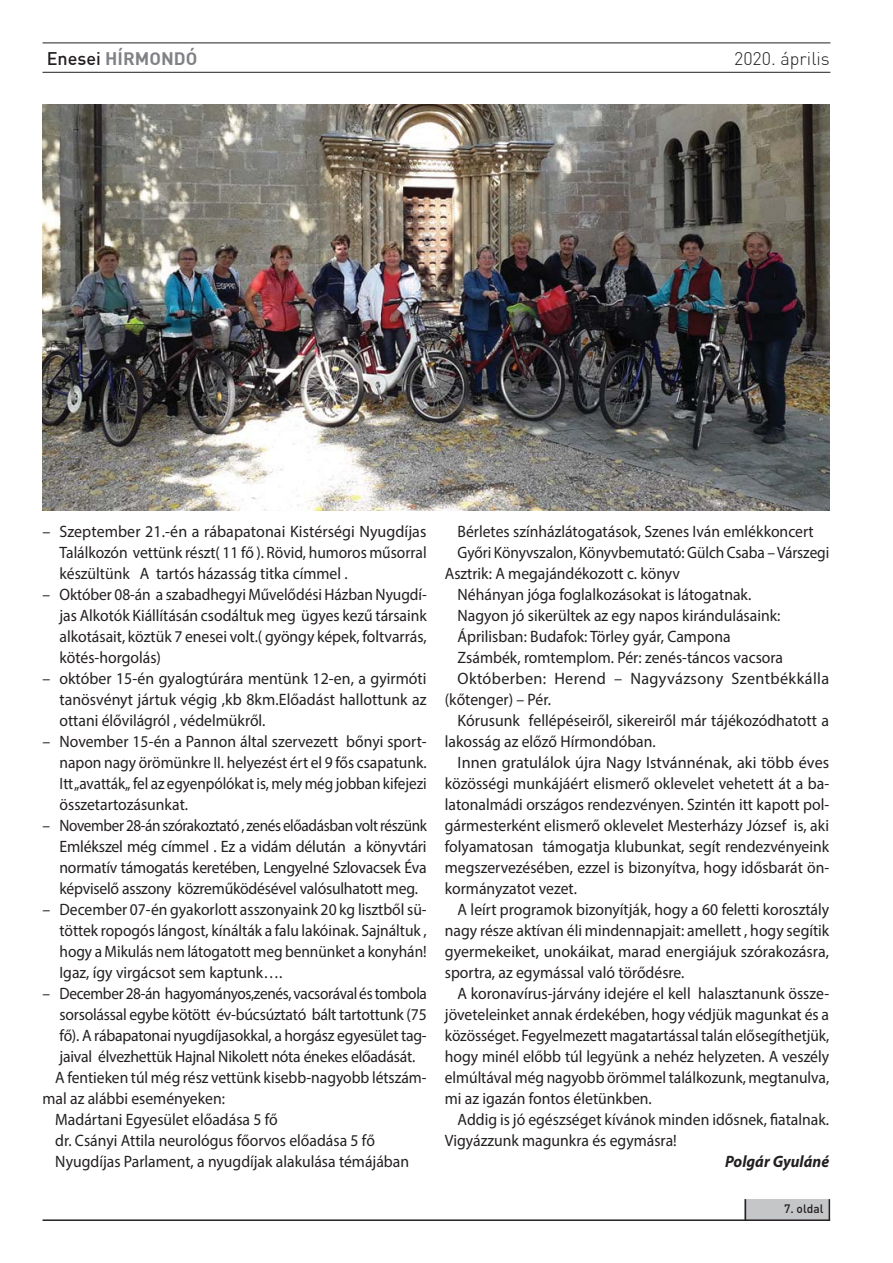
<style>
.page{position:relative;width:893px;height:1263px;background:#fff}
.page>*{position:absolute;margin:0;border:0;box-sizing:border-box;transform-origin:0 0}
.t1{font:18px "Din CE Bol H";color:#808285}
.t2{font:18px "Din CE Lig H";color:#231f20}
.t3{font:16.5px/21px "Myriad Pro";color:#231f20;text-align:justify;scale:.95 1}
.t4{font:16.5px/21px "Myriad Pro";color:#231f20;text-align:justify;scale:.93 1}
.t5{font:16.5px/21px "Myriad Pro";color:#231f20;text-align:justify;scale:.96 1}
.t6{font:16.5px/21px "Myriad Pro";color:#231f20;text-align:justify;scale:.92 1}
.t7{font:16.5px/21px "Myriad Pro";color:#231f20;text-align:justify}
.t8{font:16.5px "Myriad Pro";color:#231f20;scale:.94 1}
.t9{font:16.5px "Myriad Pro";letter-spacing:-.02em;color:#231f20;scale:.93 1}
.t10{font:16.5px "Myriad Pro";letter-spacing:.02em;color:#231f20}
.t11{font:italic 700 16.5px "Myriad Pro";color:#231f20;scale:.95 1}
.t12{font:12px "Din CE Med H";color:#231f20}
.s1{font-family:"Din CE Med H";color:#231f20}
</style>
<div class="page">
<hr style="left:43px;top:72px;width:787px;height:1px;background:#231f20">
<hr style="left:43px;top:43px;width:787px;height:1px;background:#231f20">
<div style="left:745px;top:1199px;width:85px;height:21px;background:#c5c6c8"></div>
<svg style="left:829px;top:1199px;width:1px;height:20px"></svg>
<svg style="left:745px;top:1199px;width:1px;height:20px"></svg>
<hr style="left:43px;top:1219px;width:787px;height:2px;background:#231f20">
<img style="left:43px;top:105px;width:786px;height:405px">
<p class="t1" style="left:47px;top:47px;width:152px"><span class="s1">Enesei</span> HÍRMONDÓ</p>
<p class="t2" style="left:734px;top:48px;width:97px">2020. április</p>
<p class="t7" style="left:60px;top:523px;width:369px;text-indent:-17px">– Szeptember 21.-én a rábapatonai Kistérségi Nyugdíjas Találkozón vettünk részt( 11 fő ). Rövid, humoros műsorral készültünk A tartós házasság titka címmel .</p>
<p class="t4" style="left:60px;top:586px;width:396px;text-indent:-17px">– Október 08-án a szabadhegyi Művelődési Házban Nyugdí&shy;jas Alkotók Kiállításán csodáltuk meg ügyes kezű társaink alkotásait, köztük 7 enesei volt.( gyöngy képek, foltvarrás, kötés-horgolás)</p>
<p class="t5" style="left:60px;top:670px;width:384px;text-indent:-17px">– október 15-én gyalogtúrára mentünk 12-en, a gyirmóti tanösvényt jártuk végig ,kb 8km.Előadást hallottunk az ottani élővilágról , védelmükről.</p>
<p class="t3" style="left:60px;top:733px;width:388px;text-indent:-17px">– November 15-én a Pannon által szervezett bőnyi sport&shy;napon nagy örömünkre II. helyezést ért el 9 fős csapatunk.<br>Itt „avatták„ fel az egyenpólókat is, mely még jobban kifejezi összetartozásunkat.</p>
<p class="t6" style="left:60px;top:817px;width:401px;text-indent:-17px">– November 28-án szórakoztató , zenés előadásban volt részünk Emlékszel még címmel . Ez a vidám délután a könyvtári normatív támogatás keretében, Lengyelné Szlovacsek Éva képviselő asszony közreműködésével valósulhatott meg.</p>
<p class="t3" style="left:60px;top:901px;width:388px;text-indent:-17px">– December 07-én gyakorlott asszonyaink 20 kg lisztből sü&shy;töttek ropogós lángost, kínálták a falu lakóinak. Sajnáltuk , hogy a Mikulás nem látogatott meg bennünket a konyhán!<br>Igaz, így virgácsot sem kaptunk….</p>
<p class="t9" style="left:43px;top:987px;width:415px">– December 28-án hagyományos,zenés, vacsorával és tombola</p>
<p class="t3" style="left:60px;top:1006px;width:388px">sorsolással egybe kötött év-búcsúztató bált tartottunk (75</p>
<p class="t3" style="left:60px;top:1027px;width:388px">fő). A rábapatonai nyugdíjasokkal, a horgász egyesület tag-</p>
<p class="t3" style="left:60px;top:1048px;width:376px">jaival élvezhettük Hajnal Nikolett nóta énekes előadását.</p>
<p class="t8" style="left:55px;top:1071px;width:397px">A fentieken túl még rész vettünk kisebb-nagyobb létszám-</p>
<p class="t3" style="left:43px;top:1090px;width:194px">mal az alábbi eseményeken:</p>
<p class="t3" style="left:55px;top:1111px;width:236px">Madártani Egyesület előadása 5 fő</p>
<p class="t3" style="left:55px;top:1132px;width:338px">dr. Csányi Attila neurológus főorvos előadása 5 fő</p>
<p class="t3" style="left:55px;top:1153px;width:374px">Nyugdíjas Parlament, a nyugdíjak alakulása témájában</p>
<p class="t3" style="left:458px;top:523px;width:376px">Bérletes színházlátogatások, Szenes Iván emlékkoncert</p>
<p class="t4" style="left:458px;top:544px;width:401px">Győri Könyvszalon, Könyvbemutató: Gülch Csaba – Várszegi</p>
<p class="t3" style="left:445px;top:565px;width:249px">Asztrik: A megajándékozott c. könyv</p>
<p class="t3" style="left:458px;top:586px;width:311px">Néhányan jóga foglalkozásokat is látogatnak.</p>
<p class="t3" style="left:458px;top:607px;width:341px">Nagyon jó sikerültek az egy napos kirándulásaink:</p>
<p class="t3" style="left:458px;top:628px;width:289px">Áprilisban: Budafok: Törley gyár, Campona</p>
<p class="t3" style="left:458px;top:649px;width:344px">Zsámbék, romtemplom. Pér: zenés-táncos vacsora</p>
<p class="t10" style="left:458px;top:672px;width:373px">Októberben: Herend – Nagyvázsony Szentbékkálla</p>
<p class="t3" style="left:445px;top:691px;width:113px">(kőtenger) – Pér.</p>
<p class="t5" style="left:458px;top:712px;width:389px">Kórusunk fellépéseiről, sikereiről már tájékozódhatott a</p>
<p class="t3" style="left:445px;top:733px;width:224px">lakosság az előző Hírmondóban.</p>
<p class="t7" style="left:458px;top:754px;width:373px">Innen gratulálok újra Nagy Istvánnénak, aki több éves</p>
<p class="t3" style="left:445px;top:775px;width:406px">közösségi munkájáért elismerő oklevelet vehetett át a ba-</p>
<p class="t3" style="left:445px;top:796px;width:406px">latonalmádi országos rendezvényen. Szintén itt kapott pol-</p>
<p class="t3" style="left:445px;top:817px;width:406px">gármesterként elismerő oklevelet Mesterházy József is, aki</p>
<p class="t3" style="left:445px;top:838px;width:406px">folyamatosan támogatja klubunkat, segít rendezvényeink</p>
<p class="t3" style="left:445px;top:859px;width:406px">megszervezésében, ezzel is bizonyítva, hogy idősbarát ön-</p>
<p class="t3" style="left:445px;top:880px;width:141px">kormányzatot vezet.</p>
<p class="t3" style="left:458px;top:901px;width:393px">A leírt programok bizonyítják, hogy a 60 feletti korosztály</p>
<p class="t3" style="left:445px;top:922px;width:406px">nagy része aktívan éli mindennapjait: amellett , hogy segítik</p>
<p class="t5" style="left:445px;top:943px;width:402px">gyermekeiket, unokáikat, marad energiájuk szórakozásra,</p>
<p class="t3" style="left:445px;top:964px;width:254px">sportra, az egymással való törődésre.</p>
<p class="t3" style="left:458px;top:985px;width:393px">A koronavírus-járvány idejére el kell halasztanunk össze-</p>
<p class="t3" style="left:445px;top:1006px;width:406px">jöveteleinket annak érdekében, hogy védjük magunkat és a</p>
<p class="t4" style="left:445px;top:1027px;width:415px">közösséget. Fegyelmezett magatartással talán elősegíthetjük,</p>
<p class="t3" style="left:445px;top:1048px;width:406px">hogy minél előbb túl legyünk a nehéz helyzeten. A veszély</p>
<p class="t8" style="left:445px;top:1071px;width:410px">elmúltával még nagyobb örömmel találkozunk, megtanulva,</p>
<p class="t3" style="left:445px;top:1090px;width:219px">mi az igazán fontos életünkben.</p>
<p class="t3" style="left:458px;top:1111px;width:393px">Addig is jó egészséget kívánok minden idősnek, fiatalnak.</p>
<p class="t3" style="left:445px;top:1132px;width:246px">Vigyázzunk magunkra és egymásra!</p>
<p class="t11" style="left:725px;top:1155px;width:111px">Polgár Gyuláné</p>
<p class="t12" style="left:784px;top:1201px;width:41px">7. oldal</p>
</div>
